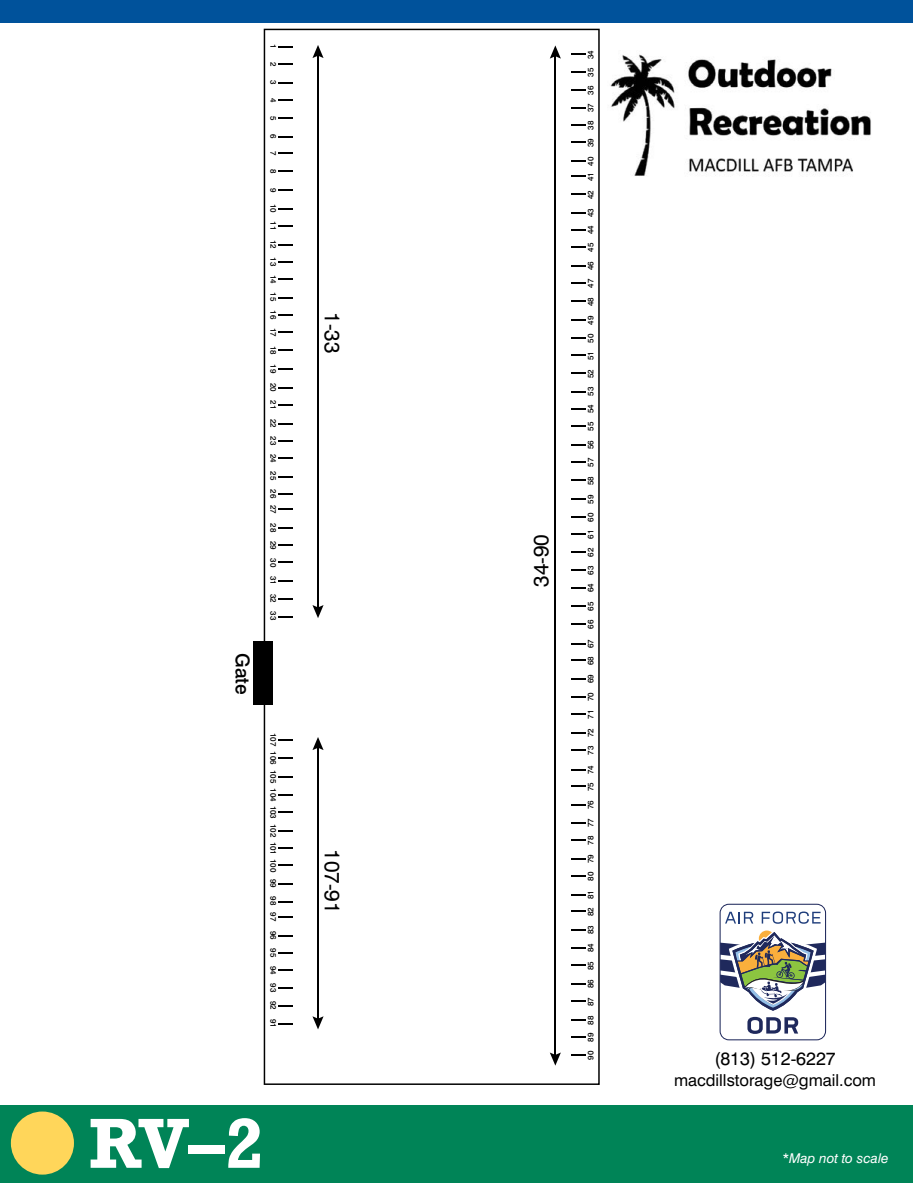
<style>
.page{position:relative;width:918px;height:1188px;background:#fff}
.page>*{position:absolute;margin:0;border:0;box-sizing:border-box;transform-origin:0 0}
.t1{font:700 72px "Rockwell";color:#fff}
.t2{font:21px "Swiss 721 BT";color:#000}
.t3{font:500 19.05px "Swiss 721 BT";color:#000}
.t4{font:18px "Swiss 721 BT";color:#000}
.t5{font:16.5px "Swiss 721 BT";color:#000}
.t6{font:italic 13.5px "Swiss 721 BT";color:#fff}
.t7{font:500 7.95px "Swiss 721 BT";color:#000}
</style>
<div class="page">
<div style="left:0;top:1105px;width:912px;height:78px;background:#008457"></div>
<div style="left:0;top:0;width:912px;height:23px;background:#00529b"></div>
<div style="left:11px;top:1112px;width:63px;height:63px;background:#ffd65a;border-radius:50%"></div>
<div style="left:253px;top:641px;width:20px;height:64px;background:#000"></div>
<svg style="left:264px;top:29px;width:336px;height:1056px"></svg>
<svg style="left:572px;top:643px;width:14px;height:1px"></svg>
<svg style="left:572px;top:660px;width:14px;height:1px"></svg>
<svg style="left:572px;top:678px;width:14px;height:1px"></svg>
<svg style="left:572px;top:696px;width:14px;height:2px"></svg>
<svg style="left:572px;top:713px;width:14px;height:2px"></svg>
<svg style="left:572px;top:732px;width:14px;height:1px"></svg>
<svg style="left:572px;top:749px;width:14px;height:2px"></svg>
<svg style="left:572px;top:769px;width:14px;height:1px"></svg>
<svg style="left:572px;top:786px;width:14px;height:1px"></svg>
<svg style="left:572px;top:804px;width:14px;height:1px"></svg>
<svg style="left:572px;top:822px;width:14px;height:2px"></svg>
<svg style="left:572px;top:839px;width:14px;height:2px"></svg>
<svg style="left:572px;top:858px;width:14px;height:1px"></svg>
<svg style="left:572px;top:875px;width:14px;height:2px"></svg>
<svg style="left:572px;top:894px;width:14px;height:2px"></svg>
<svg style="left:572px;top:911px;width:14px;height:1px"></svg>
<svg style="left:572px;top:929px;width:14px;height:2px"></svg>
<svg style="left:572px;top:947px;width:14px;height:2px"></svg>
<svg style="left:572px;top:965px;width:14px;height:1px"></svg>
<svg style="left:572px;top:983px;width:14px;height:2px"></svg>
<svg style="left:572px;top:1001px;width:14px;height:1px"></svg>
<svg style="left:572px;top:1020px;width:14px;height:1px"></svg>
<svg style="left:572px;top:1036px;width:14px;height:1px"></svg>
<svg style="left:572px;top:1055px;width:14px;height:1px"></svg>
<hr style="left:317px;top:54px;width:2px;height:555px;background:#000">
<svg style="left:312px;top:45px;width:12px;height:13px"></svg>
<svg style="left:312px;top:605px;width:12px;height:13px"></svg>
<hr style="left:317px;top:746px;width:2px;height:275px;background:#000">
<svg style="left:312px;top:737px;width:12px;height:13px"></svg>
<svg style="left:312px;top:1016px;width:12px;height:13px"></svg>
<svg style="left:278px;top:901px;width:15px;height:1px"></svg>
<svg style="left:278px;top:883px;width:15px;height:2px"></svg>
<svg style="left:278px;top:865px;width:15px;height:1px"></svg>
<svg style="left:278px;top:848px;width:15px;height:1px"></svg>
<svg style="left:278px;top:830px;width:15px;height:2px"></svg>
<svg style="left:278px;top:812px;width:15px;height:1px"></svg>
<svg style="left:278px;top:794px;width:15px;height:2px"></svg>
<svg style="left:278px;top:776px;width:15px;height:1px"></svg>
<svg style="left:278px;top:757px;width:15px;height:1px"></svg>
<svg style="left:278px;top:739px;width:15px;height:1px"></svg>
<svg style="left:278px;top:1006px;width:15px;height:1px"></svg>
<svg style="left:278px;top:988px;width:15px;height:1px"></svg>
<svg style="left:278px;top:969px;width:15px;height:1px"></svg>
<svg style="left:278px;top:952px;width:15px;height:2px"></svg>
<svg style="left:278px;top:935px;width:15px;height:1px"></svg>
<svg style="left:278px;top:916px;width:15px;height:2px"></svg>
<svg style="left:278px;top:1023px;width:15px;height:2px"></svg>
<hr style="left:555px;top:54px;width:1px;height:1003px;background:#000">
<svg style="left:550px;top:1053px;width:11px;height:13px"></svg>
<svg style="left:550px;top:45px;width:11px;height:14px"></svg>
<img style="left:610px;top:54px;width:261px;height:122px">
<svg style="left:720px;top:904px;width:106px;height:136px"></svg>
<h3 class="t3" style="left:250px;top:653px;width:43px;rotate:90deg">Gate</h3>
<p class="t7" style="left:276px;top:44px;width:6px;rotate:90deg">1</p>
<p class="t7" style="left:276px;top:62px;width:6px;rotate:90deg">2</p>
<p class="t7" style="left:276px;top:80px;width:6px;rotate:90deg">3</p>
<p class="t7" style="left:276px;top:98px;width:6px;rotate:90deg">4</p>
<p class="t7" style="left:276px;top:116px;width:6px;rotate:90deg">5</p>
<p class="t7" style="left:276px;top:134px;width:6px;rotate:90deg">6</p>
<p class="t7" style="left:276px;top:169px;width:6px;rotate:90deg">8</p>
<p class="t7" style="left:276px;top:151px;width:6px;rotate:90deg">7</p>
<p class="t7" style="left:276px;top:188px;width:6px;rotate:90deg">9</p>
<p class="t7" style="left:276px;top:204px;width:117px;rotate:90deg">10 11 12 13 14 15 16</p>
<p class="t7" style="left:276px;top:346px;width:10px;rotate:90deg">18</p>
<p class="t7" style="left:276px;top:328px;width:10px;rotate:90deg">17</p>
<p class="t7" style="left:276px;top:364px;width:257px;rotate:90deg">19 20 21 22 23 24 25 26 27 28 29 30 31 32 33</p>
<p class="t7" style="left:276px;top:733px;width:15px;rotate:90deg">107</p>
<p class="t7" style="left:276px;top:770px;width:260px;rotate:90deg">105 104 103 102 101 100 99 98 97 96 95 94 93 92 91</p>
<p class="t7" style="left:276px;top:751px;width:15px;rotate:90deg">106</p>
<h1 class="t1" style="left:89px;top:1101px;width:177px">RV–2</h1>
<h2 class="t2" style="left:340px;top:312px;width:43px;rotate:90deg">1-33</h2>
<h2 class="t2" style="left:340px;top:849px;width:66px;rotate:90deg">107-91</h2>
<h2 class="t2" style="left:533px;top:587px;width:54px;rotate:-90deg">34-90</h2>
<p class="t7" style="left:588px;top:306px;width:257px;rotate:-90deg">48 47 46 45 44 43 42 41 40 39 38 37 36 35 34</p>
<p class="t7" style="left:588px;top:325px;width:10px;rotate:-90deg">49</p>
<p class="t7" style="left:588px;top:343px;width:10px;rotate:-90deg">50</p>
<p class="t7" style="left:588px;top:485px;width:135px;rotate:-90deg">58 57 56 55 54 53 52 51</p>
<p class="t7" style="left:588px;top:504px;width:10px;rotate:-90deg">59</p>
<p class="t7" style="left:588px;top:522px;width:10px;rotate:-90deg">60</p>
<p class="t7" style="left:588px;top:539px;width:10px;rotate:-90deg">61</p>
<p class="t7" style="left:588px;top:629px;width:82px;rotate:-90deg">66 65 64 63 62</p>
<p class="t7" style="left:588px;top:665px;width:27px;rotate:-90deg">68 67</p>
<p class="t7" style="left:588px;top:755px;width:82px;rotate:-90deg">73 72 71 70 69</p>
<p class="t7" style="left:588px;top:791px;width:27px;rotate:-90deg">75 74</p>
<p class="t7" style="left:588px;top:881px;width:82px;rotate:-90deg">80 79 78 77 76</p>
<p class="t7" style="left:588px;top:916px;width:27px;rotate:-90deg">82 81</p>
<p class="t7" style="left:588px;top:1006px;width:82px;rotate:-90deg">87 86 85 84 83</p>
<p class="t7" style="left:588px;top:1042px;width:27px;rotate:-90deg">89 88</p>
<p class="t7" style="left:588px;top:1060px;width:10px;rotate:-90deg">90</p>
<h3 class="t4" style="left:714px;top:1052px;width:123px">(813) 512-6227</h3>
<h3 class="t5" style="left:674px;top:1074px;width:204px">macdillstorage@gmail.com</h3>
<h3 class="t6" style="left:782px;top:1153px;width:108px">*Map not to scale</h3>
</div>
